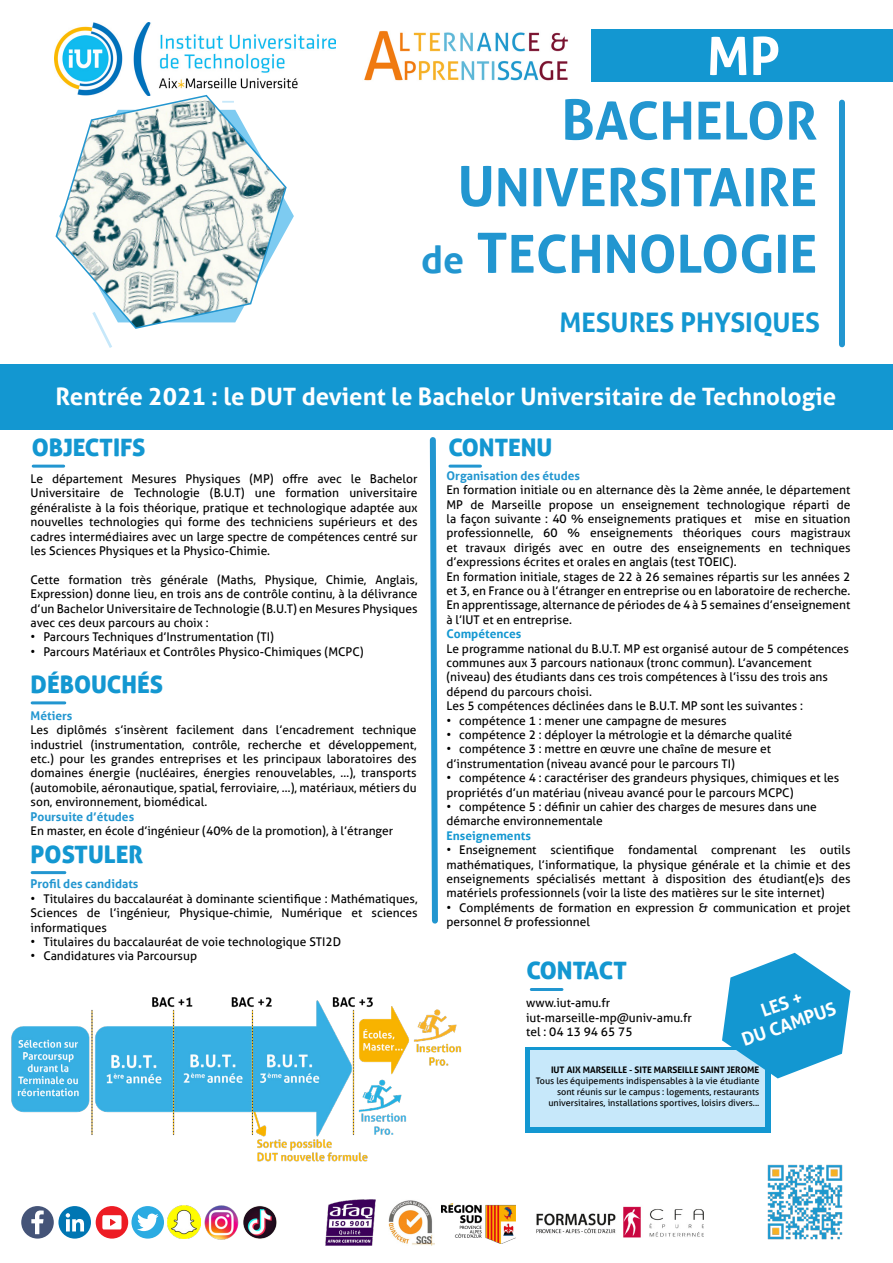
<style>
.page{position:relative;width:893px;height:1263px;background:#fff}
.page>*{position:absolute;margin:0;border:0;box-sizing:border-box;transform-origin:0 0}
.t1{font:700 52.5px/66.6px "Aller";color:#2296d0;text-align:right}
.t2{font:700 52.5px "Aller";color:#fff}
.t3{font:700 27px "Aller";color:#1397d1}
.t4{font:700 24px "Aller";color:#fff}
.t5{font:24px "Aller Display";color:#1397d1}
.t6{font:700 18px/21.6px "Aller";color:#fff;text-align:center}
.t7{font:12px/14.4px "Aller";color:#000}
.t8{font:700 12px "Aller";color:#2296d0}
.t9{font:700 12px "Aller";color:#1397d1}
.t10{font:9px/10.8px "Aller";color:#000;text-align:right}
.t11{font:700 9px "Aller";color:#000}
.s1{font-size:55.5px}
.s2{font-size:37.5px}
</style>
<div class="page">
<div style="left:131px;top:1206px;width:33px;height:32px;background:#2babe2;border-radius:50%"></div>
<img style="left:54px;top:22px;width:282px;height:72px">
<div style="left:591px;top:29px;width:302px;height:53px;background:#1397d1"></div>
<div style="left:839px;top:103px;width:6px;height:241px;background:#2296d0"></div>
<svg style="left:101px;top:330px;width:11px;height:18px"></svg>
<hr style="left:33px;top:465px;width:31px;height:3px;background:#2296d0">
<div style="left:0;top:364px;width:893px;height:66px;background:#1397d1"></div>
<img style="left:767px;top:1164px;width:76px;height:76px">
<div style="left:21px;top:1206px;width:33px;height:32px;background:#455478;border-radius:50%"></div>
<svg style="left:31px;top:1210px;width:13px;height:24px"></svg>
<div style="left:58px;top:1206px;width:33px;height:32px;background:#0076b3;border-radius:50%"></div>
<svg style="left:66px;top:1213px;width:18px;height:18px"></svg>
<svg style="left:96px;top:1206px;width:32px;height:32px"></svg>
<svg style="left:137px;top:1213px;width:22px;height:18px"></svg>
<img style="left:168px;top:1206px;width:32px;height:33px">
<img style="left:205px;top:1205px;width:33px;height:35px">
<img style="left:243px;top:1206px;width:34px;height:33px">
<svg style="left:429px;top:437px;width:9px;height:487px"></svg>
<hr style="left:450px;top:465px;width:30px;height:3px;background:#2296d0">
<hr style="left:32px;top:701px;width:33px;height:3px;background:#2296d0">
<hr style="left:32px;top:871px;width:33px;height:3px;background:#2296d0">
<div style="left:526px;top:1047px;width:245px;height:85px;background:#1397d1"></div>
<div style="left:530px;top:1050px;width:235px;height:77px;background:#c7e8fa"></div>
<svg style="left:722px;top:953px;width:128px;height:125px"></svg>
<hr style="left:531px;top:988px;width:31px;height:3px;background:#2296d0">
<img style="left:536px;top:1206px;width:168px;height:32px">
<img style="left:441px;top:1203px;width:75px;height:40px">
<img style="left:388px;top:1200px;width:46px;height:46px">
<img style="left:325px;top:1200px;width:50px;height:46px">
<svg style="left:55px;top:94px;width:233px;height:236px"></svg>
<img style="left:11px;top:997px;width:451px;height:165px">
<img style="left:364px;top:30px;width:204px;height:51px">
<h1 class="t2" style="left:707px;top:24px;width:75px">MP</h1>
<h1 class="t1" style="left:421px;top:87px;width:398px"><span class="s1">B</span>ACHELOR<br><span class="s1">U</span>NIVERSITAIRE <span class="s2">de</span> <span class="s1">T</span>ECHNOLOGIE</h1>
<h2 class="t3" style="left:559px;top:306px;width:262px">MESURES PHYSIQUES</h2>
<h3 class="t4" style="left:56px;top:382px;width:782px">Rentrée 2021 : le DUT devient le Bachelor Universitaire de Technologie</h3>
<h3 class="t5" style="left:32px;top:432px;width:115px">OBJECTIFS</h3>
<p class="t7" style="left:31px;top:471px;width:388px;text-align:justify">Le département Mesures Physiques (MP) offre avec le Bachelor Universitaire de Technologie (B.U.T) une formation universitaire généraliste à la fois théorique, pratique et technologique adaptée aux nouvelles technologies qui forme des techniciens supérieurs et des cadres intermédiaires avec un large spectre de compétences centré sur les Sciences Physiques et la Physico-Chimie.</p>
<p class="t7" style="left:31px;top:572px;width:388px;text-align:justify">Cette formation très générale (Maths, Physique, Chimie, Anglais, Expression) donne lieu, en trois ans de contrôle continu, à la délivrance d’un Bachelor Universitaire de Technologie (B.U.T) en Mesures Physiques avec ces deux parcours au choix :</p>
<p class="t7" style="left:31px;top:630px;width:245px">• Parcours Techniques d’Instrumentation (TI)</p>
<p class="t7" style="left:31px;top:644px;width:335px">• Parcours Matériaux et Contrôles Physico-Chimiques (MCPC)</p>
<h3 class="t5" style="left:31px;top:669px;width:134px">DÉBOUCHÉS</h3>
<p class="t8" style="left:31px;top:708px;width:43px">Métiers</p>
<p class="t7" style="left:31px;top:723px;width:388px;text-align:justify">Les diplômés s’insèrent facilement dans l’encadrement technique industriel (instrumentation, contrôle, recherche et développement, etc.) pour les grandes entreprises et les principaux laboratoires des domaines énergie (nucléaires, énergies renouvelables, …), transports (automobile, aéronautique, spatial, ferroviaire, …), matériaux, métiers du son, environnement, biomédical.</p>
<p class="t8" style="left:31px;top:809px;width:105px">Poursuite d’études</p>
<p class="t7" style="left:31px;top:823px;width:364px">En master, en école d’ingénieur (40% de la promotion), à l’étranger</p>
<h3 class="t5" style="left:31px;top:839px;width:114px">POSTULER</h3>
<p class="t8" style="left:31px;top:877px;width:109px">Profil des candidats</p>
<p class="t7" style="left:31px;top:891px;width:388px;text-align:justify">• Titulaires du baccalauréat à dominante scientifique : Mathématiques, Sciences de l’ingénieur, Physique-chimie, Numérique et sciences informatiques</p>
<p class="t7" style="left:31px;top:934px;width:312px">• Titulaires du baccalauréat de voie technologique STI2D</p>
<p class="t7" style="left:31px;top:949px;width:168px">• Candidatures via Parcoursup</p>
<h3 class="t5" style="left:448px;top:432px;width:106px">CONTENU</h3>
<p class="t8" style="left:446px;top:468px;width:135px">Organisation des études</p>
<p class="t7" style="left:446px;top:483px;width:405px">En formation initiale ou en alternance dès la 2ème année, le département MP de Marseille propose un enseignement technologique réparti de la façon suivante : 40 % enseignements pratiques et mise en situation professionnelle, 60 % enseignements théoriques cours magistraux et travaux dirigés avec en outre des enseignements en techniques d’expressions écrites et orales en anglais (test TOEIC).<br>En formation initiale, stages de 22 à 26 semaines répartis sur les années 2 et 3, en France ou à l’étranger en entreprise ou en laboratoire de recherche.<br>En apprentissage, alternance de périodes de 4 à 5 semaines d’enseignement à l’IUT et en entreprise.</p>
<p class="t9" style="left:446px;top:627px;width:76px">Compétences</p>
<p class="t7" style="left:446px;top:641px;width:404px">Le programme national du B.U.T. MP est organisé autour de 5 compétences communes aux 3 parcours nationaux (tronc commun). L’avancement (niveau) des étudiants dans ces trois compétences à l’issu des trois ans dépend du parcours choisi.<br>Les 5 compétences déclinées dans le B.U.T. MP sont les suivantes :</p>
<p class="t7" style="left:446px;top:713px;width:281px">• compétence 1 : mener une campagne de mesures</p>
<p class="t7" style="left:446px;top:727px;width:347px">• compétence 2 : déployer la métrologie et la démarche qualité</p>
<p class="t7" style="left:446px;top:742px;width:326px">• compétence 3 : mettre en œuvre une chaîne de mesure et d’instrumentation (niveau avancé pour le parcours TI)</p>
<p class="t7" style="left:446px;top:771px;width:394px">• compétence 4 : caractériser des grandeurs physiques, chimiques et les propriétés d’un matériau (niveau avancé pour le parcours MCPC)</p>
<p class="t7" style="left:446px;top:799px;width:372px">• compétence 5 : définir un cahier des charges de mesures dans une démarche environnementale</p>
<p class="t9" style="left:446px;top:828px;width:86px">Enseignements</p>
<p class="t7" style="left:446px;top:843px;width:405px;text-align:justify">• Enseignement scientifique fondamental comprenant les outils mathématiques, l’informatique, la physique générale et la chimie et des enseignements spécialisés mettant à disposition des étudiant(e)s des matériels professionnels (voir la liste des matières sur le site internet)</p>
<p class="t7" style="left:446px;top:900px;width:405px">• Compléments de formation en expression &amp; communication et projet personnel &amp; professionnel</p>
<h3 class="t5" style="left:526px;top:955px;width:102px">CONTACT</h3>
<p class="t7" style="left:526px;top:996px;width:167px">www.iut-amu.fr iut-marseille-mp@univ-amu.fr tel : 04 13 94 65 75</p>
<h3 class="t6" style="left:732px;top:1009px;width:100px;rotate:-19deg">LES +<br>DU CAMPUS</h3>
<p class="t11" style="left:551px;top:1065px;width:210px">IUT AIX MARSEILLE - SITE MARSEILLE SAINT JEROME</p>
<p class="t10" style="left:536px;top:1076px;width:225px">Tous les équipements indispensables à la vie étudiante sont réunis sur le campus : logements, restaurants universitaires, installations sportives, loisirs divers...</p>
</div>
